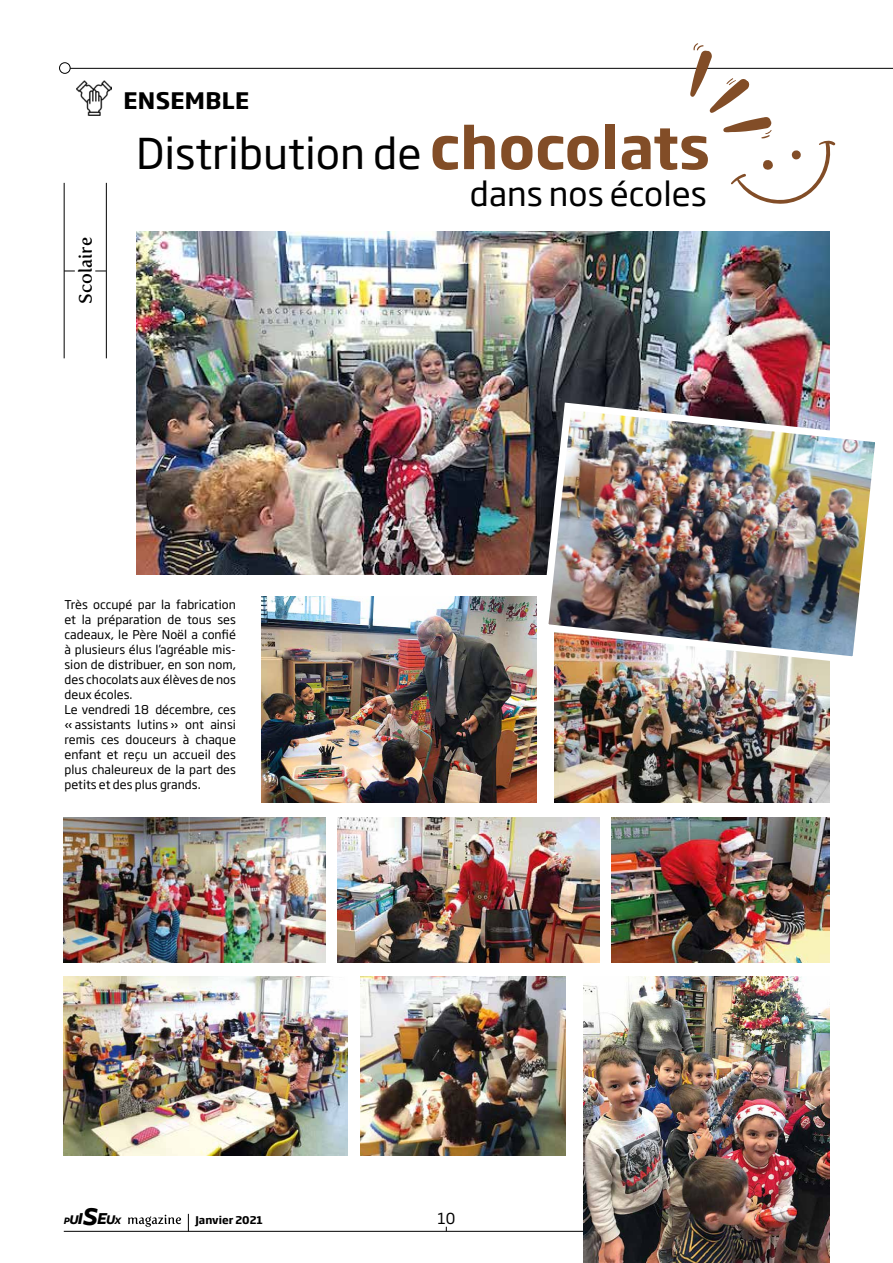
<style>
.page{position:relative;width:893px;height:1263px;background:#fff}
.page>*{position:absolute;margin:0;border:0;box-sizing:border-box;transform-origin:0 0}
.t1{font:42px "Soho Gothic Pro";color:#000}
.t2{font:33px "Soho Gothic Pro";color:#000}
.t3{font:700 22.5px "Soho Gothic Pro";letter-spacing:.015em;color:#000}
.t4{font:18px "Fertigo Pro";color:#000}
.t5{font:15px "Soho Gothic Pro";color:#000}
.t6{font:12px/15px "Soho Gothic Pro";color:#000}
.t7{font:700 10.5px "Soho Gothic Pro";color:#000}
.t8{font:italic 700 10.2px "Freight Sans Pro";color:#000}
.s1{font-weight:700;font-size:57px;color:#824d27}
.s2{font-size:13.8px}
.s3{font-size:17.4px}
.s4{font-size:26.85px}
</style>
<div class="page">
<hr style="left:64px;top:1231px;width:765px;height:1px;background:#000">
<svg style="left:188px;top:1214px;width:1px;height:17px"></svg>
<svg style="left:128px;top:1215px;width:53px;height:12px"></svg>
<hr style="left:64px;top:183px;width:1px;height:175px;background:#000">
<hr style="left:106px;top:183px;width:1px;height:175px;background:#000">
<img style="left:136px;top:231px;width:693px;height:343px">
<img style="left:64px;top:976px;width:284px;height:179px">
<img style="left:64px;top:818px;width:262px;height:144px">
<img style="left:360px;top:976px;width:206px;height:179px">
<img style="left:338px;top:818px;width:262px;height:144px">
<img style="left:583px;top:976px;width:246px;height:287px">
<img style="left:611px;top:818px;width:218px;height:144px">
<img style="left:555px;top:668px;width:274px;height:134px">
<img style="left:261px;top:596px;width:275px;height:206px">
<div style="left:59px;top:62px;width:11px;height:12px;border:1px solid #000;border-radius:50%"></div>
<svg style="left:63px;top:43px;width:830px;height:162px"></svg>
<img style="left:537px;top:399px;width:338px;height:269px">
<h3 class="t3" style="left:123px;top:83px;width:127px">ENSEMBLE</h3>
<h3 class="t4" style="left:75px;top:304px;width:68px;rotate:-90deg">Scolaire</h3>
<h1 class="t1" style="left:136px;top:121px;width:575px">Distribution de <span class="s1">chocolats</span></h1>
<h2 class="t2" style="left:470px;top:169px;width:238px">dans nos écoles</h2>
<p class="t6" style="left:65px;top:596px;width:173px">Très occupé par la fabrication et la préparation de tous ses cadeaux, le Père Noël a confié à plusieurs élus l’agréable mis&shy;sion de distribuer, en son nom, des chocolats aux élèves de nos deux écoles.<br>Le vendredi 18 décembre, ces « assistants lutins » ont ainsi remis ces douceurs à chaque enfant et reçu un accueil des plus chaleureux de la part des petits et des plus grands.</p>
<p class="t8" style="left:64px;top:1214px;width:59px">P<span class="s2">U</span><span class="s3">I</span><span class="s4">S</span><span class="s3">E</span><span class="s2">U</span>X</p>
<p class="t7" style="left:195px;top:1212px;width:69px">Janvier 2021</p>
<p class="t5" style="left:437px;top:1207px;width:19px">10</p>
</div>
